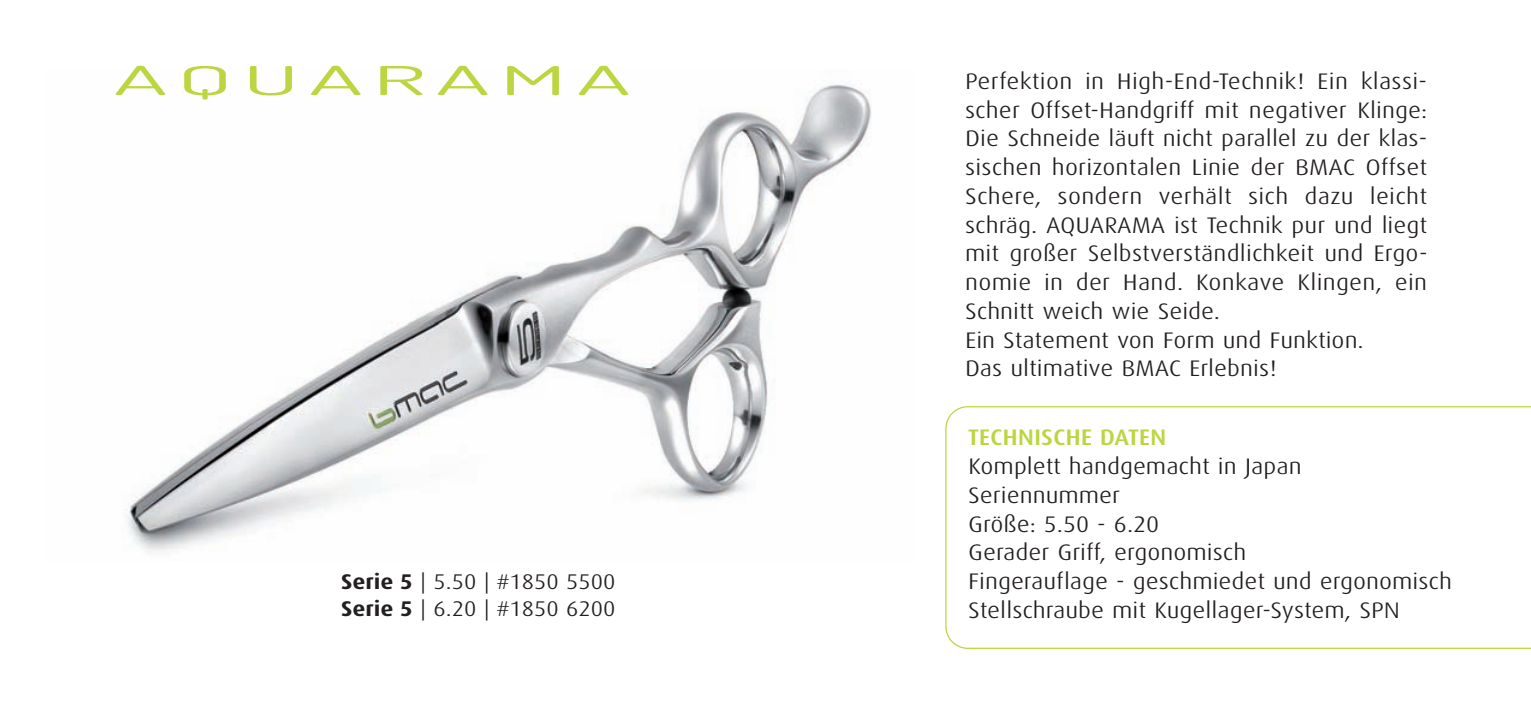
<style>
.page{position:relative;width:1531px;height:716px;background:#fff}
.page>*{position:absolute;margin:0;border:0;box-sizing:border-box;transform-origin:0 0}
.t1{font:40px "Dosis";letter-spacing:.1em;color:#bbd641;scale:2.5 1}
.t2{font:300 22.5px/28.8px "Dax Condensed";color:#231f20;scale:1.3 1}
.t3{font:500 22.5px "Dax Condensed";color:#bbd641;scale:1.3 1}
.t4{font:300 21.25px/27.5px "Dax Condensed";color:#231f20;scale:1.3 1}
.s1{font-weight:700}
</style>
<div class="page">
<img style="left:124px;top:83px;width:748px;height:470px">
<svg style="left:945px;top:406px;width:586px;height:243px"></svg>
<h1 class="t1" style="left:113px;top:54px;width:208px">AQUARAMA</h1>
<p class="t4" style="left:341px;top:570px;width:213px"><span class="s1">Serie 5</span> | 5.50 | #1850 5500<br><span class="s1">Serie 5</span> | 6.20 | #1850 6200</p>
<p class="t2" style="left:965px;top:69px;width:357px">Perfektion in High-End-Technik! Ein klassi&shy;scher Offset-Handgriff mit negativer Klinge:<br>Die Schneide läuft nicht parallel zu der klas&shy;sischen horizontalen Linie der BMAC Offset Schere, sondern verhält sich dazu leicht schräg. AQUARAMA ist Technik pur und liegt mit großer Selbstverständlichkeit und Ergo&shy;nomie in der Hand. Konkave Klingen, ein Schnitt weich wie Seide.<br>Ein Statement von Form und Funktion.<br>Das ultimative BMAC Erlebnis!</p>
<p class="t3" style="left:968px;top:427px;width:154px">TECHNISCHE DATEN</p>
<p class="t2" style="left:968px;top:454px;width:374px">Komplett handgemacht in Japan<br>Seriennummer<br>Größe: 5.50 - 6.20<br>Gerader Griff, ergonomisch<br>Fingerauflage - geschmiedet und ergonomisch<br>Stellschraube mit Kugellager-System, SPN</p>
</div>
